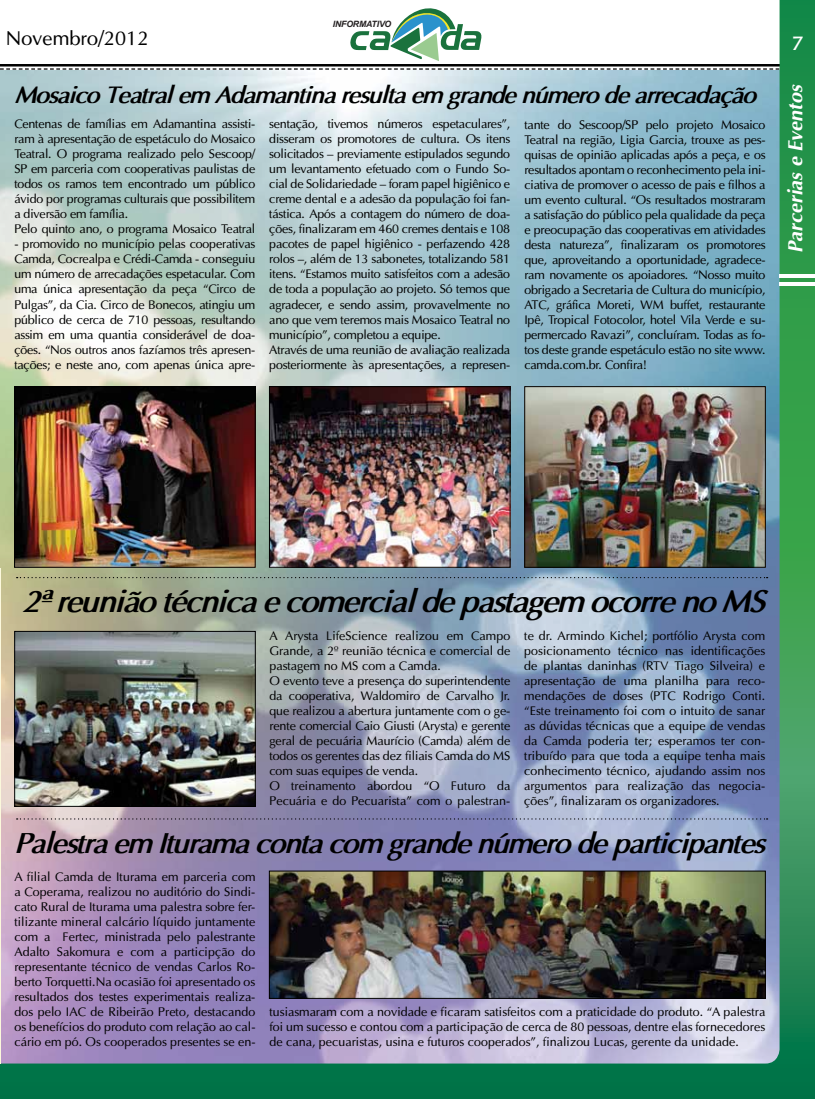
<style>
.page{position:relative;width:815px;height:1099px;background:#fff}
.page>*{position:absolute;margin:0;border:0;box-sizing:border-box;transform-origin:0 0}
.t1{font:italic 700 31.25px "Optima";color:#000}
.t2{font:italic 700 28.75px "Optima";color:#000}
.t3{font:italic 700 23.75px "Optima";color:#000}
.t4{font:italic 700 20px "Optimum";color:#fff}
.t5{font:20px "Optima";color:#000}
.t6{font:700 20px "Optima";color:#fff}
.t7{font:12.5px/15px "Optima";letter-spacing:-.02em;color:#000;text-align:justify}
.t8{font:italic 700 8.75px "Arial";letter-spacing:-.02em;color:#231f20}
</style>
<div class="page">
<img style="left:0;top:0;width:815px;height:1098px">
<hr style="left:780px;top:282px;width:35px;height:4px;background:#fff">
<hr style="left:780px;top:274px;width:35px;height:3px;background:#fff">
<svg style="left:17px;top:577px;width:751px;height:1px"></svg>
<svg style="left:17px;top:818px;width:751px;height:1px"></svg>
<img style="left:16px;top:388px;width:237px;height:177px">
<div style="left:14px;top:386px;width:241px;height:181px;border:1px solid #000"></div>
<img style="left:17px;top:633px;width:236px;height:171px">
<div style="left:15px;top:631px;width:240px;height:175px;border:1px solid #000"></div>
<img style="left:271px;top:388px;width:237px;height:177px">
<div style="left:269px;top:386px;width:241px;height:181px;border:1px solid #000"></div>
<img style="left:527px;top:388px;width:236px;height:177px">
<div style="left:525px;top:386px;width:240px;height:181px;border:1px solid #000"></div>
<hr style="left:0;top:569px;width:1px;height:494px;background:#fbf8dc">
<img style="left:271px;top:872px;width:492px;height:124px">
<div style="left:269px;top:870px;width:496px;height:128px;border:1px solid #000"></div>
<h3 class="t5" style="left:6px;top:26px;width:144px">Novembro/2012</h3>
<p class="t8" style="left:333px;top:18px;width:60px">INFORMATIVO</p>
<h3 class="t3" style="left:14px;top:81px;width:751px">MosaicoTeatralem Adamantinaresultaem grandenúmerodearrecadação</h3>
<p class="t7" style="left:14px;top:117px;width:242px;text-align:left">Centenas de famílias em Adamantina assisti&shy;ram à apresentação de espetáculo do Mosaico Teatral. O programa realizado pelo Sescoop/ SP em parceria com cooperativas paulistas de todos os ramos tem encontrado um público ávido por programas culturais que possibilitem a diversão em família.<br>Pelo quinto ano, o programa Mosaico Teatral</p>
<p class="t7" style="left:14px;top:237px;width:242px">- promovido no município pelas cooperativas Camda, Cocrealpa e Crédi-Camda - conseguiu um número de arrecadações espetacular. Com uma única apresentação da peça “Circo de Pulgas”, da Cia. Circo de Bonecos, atingiu um público de cerca de 710 pessoas, resultando assim em uma quantia considerável de doa&shy;ções. “Nos outros anos fazíamos três apresen&shy;tações; e neste ano, com apenas única apre-</p>
<p class="t7" style="left:269px;top:117px;width:242px;text-align:left">sentação, tivemos números espetaculares”, disseram os promotores de cultura. Os itens solicitados – previamente estipulados segundo um levantamento efetuado com o Fundo So&shy;cial de Solidariedade – foram papel higiênico e creme dental e a adesão da população foi fan&shy;tástica. Após a contagem do número de doa&shy;ções, finalizaram em 460 cremes dentais e 108 pacotes de papel higiênico - perfazendo 428 rolos –, além de 13 sabonetes, totalizando 581 itens. “Estamos muito satisfeitos com a adesão de toda a população ao projeto. Só temos que agradecer, e sendo assim, provavelmente no ano que vem teremos mais Mosaico Teatral no município”, completou a equipe.<br>Através de uma reunião de avaliação realizada posteriormente às apresentações, a represen-</p>
<p class="t7" style="left:524px;top:117px;width:243px">tante do Sescoop/SP pelo projeto Mosaico Teatral na região, Ligia Garcia, trouxe as pes&shy;quisas de opinião aplicadas após a peça, e os resultados apontam o reconhecimento pela ini&shy;ciativa de promover o acesso de pais e filhos a um evento cultural. “Os resultados mostraram a satisfação do público pela qualidade da peça e preocupação das cooperativas em atividades desta natureza”, finalizaram os promotores que, aproveitando a oportunidade, agradece&shy;ram novamente os apoiadores. “Nosso muito obrigado a Secretaria de Cultura do município, ATC, gráfica Moreti, WM buffet, restaurante Ipê, Tropical Fotocolor, hotel Vila Verde e su&shy;permercado Ravazi”, concluíram. Todas as fo&shy;tos deste grande espetáculo estão no site www. camda.com.br. Confira!</p>
<h3 class="t6" style="left:792px;top:31px;width:13px">7</h3>
<h3 class="t4" style="left:783px;top:253px;width:170px;rotate:-90deg">Parcerias e Eventos</h3>
<h1 class="t1" style="left:22px;top:582px;width:755px">2ªreuniãotécnicaecomercialdepastagem ocorrenoMS</h1>
<p class="t7" style="left:524px;top:628px;width:242px">te dr. Armindo Kichel; portfólio Arysta com posicionamento técnico nas identificações de plantas daninhas (RTV Tiago Silveira) e apresentação de uma planilha para reco&shy;mendações de doses (PTC Rodrigo Conti. “Este treinamento foi com o intuito de sanar as dúvidas técnicas que a equipe de vendas da Camda poderia ter; esperamos ter con&shy;tribuído para que toda a equipe tenha mais conhecimento técnico, ajudando assim nos argumentos para realização das negocia&shy;ções”, finalizaram os organizadores.</p>
<h2 class="t2" style="left:14px;top:825px;width:762px">Palestraem Ituramacontacom grandenúmerodeparticipantes</h2>
<p class="t7" style="left:269px;top:628px;width:242px;text-align:left">A Arysta LifeScience realizou em Campo Grande, a 2º reunião técnica e comercial de pastagem no MS com a Camda.<br>O evento teve a presença do superintendente da cooperativa, Waldomiro de Carvalho Jr. que realizou a abertura juntamente com o ge&shy;rente comercial Caio Giusti (Arysta) e gerente geral de pecuária Maurício (Camda) além de todos os gerentes das dez filiais Camda do MS com suas equipes de venda.<br>O treinamento abordou “O Futuro da Pecuária e do Pecuarista” com o palestran-</p>
<p class="t7" style="left:14px;top:868px;width:243px">A filial Camda de Iturama em parceria com a Coperama, realizou no auditório do Sindi&shy;cato Rural de Iturama uma palestra sobre fer&shy;tilizante mineral calcário líquido juntamente com a Fertec, ministrada pelo palestrante Adalto Sakomura e com a participção do representante técnico de vendas Carlos Ro&shy;berto Torquetti.Na ocasião foi apresentado os resultados dos testes experimentais realiza&shy;dos pelo IAC de Ribeirão Preto, destacando os benefícios do produto com relação ao cal&shy;cário em pó. Os cooperados presentes se en-</p>
<p class="t7" style="left:269px;top:1004px;width:497px">tusiasmaram com a novidade e ficaram satisfeitos com a praticidade do produto. “A palestra foi um sucesso e contou com a participação de cerca de 80 pessoas, dentre elas fornecedores de cana, pecuaristas, usina e futuros cooperados”, finalizou Lucas, gerente da unidade.</p>
</div>
